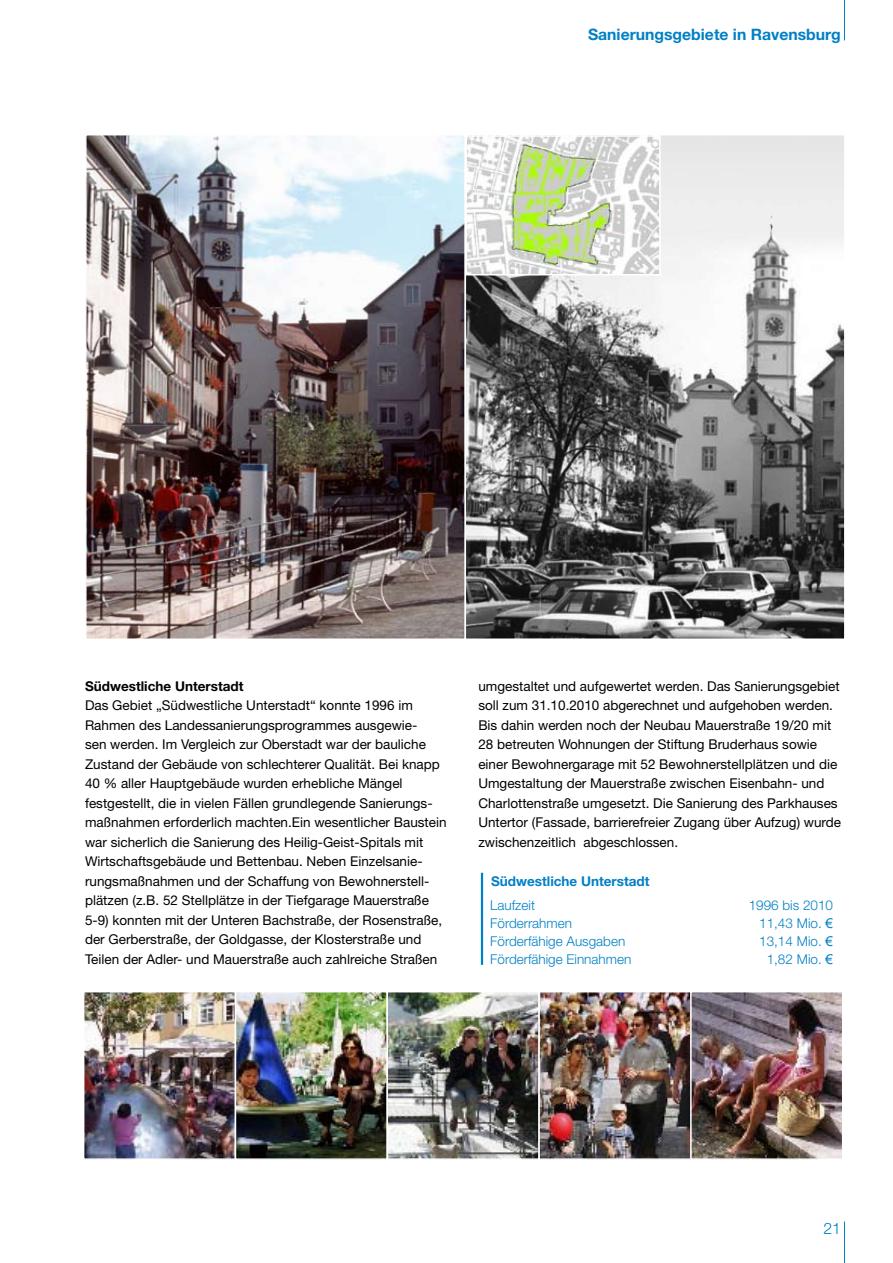
<style>
.page{position:relative;width:893px;height:1263px;background:#fff}
.page>*{position:absolute;margin:0;border:0;box-sizing:border-box;transform-origin:0 0}
.t1{font:700 15.75px "Helvetica Neue";color:#0080c6}
.t2{font:300 15.75px "Helvetica Neue";color:#0080c6}
.t3{font:13.5px/19.5px "Helvetica Neue";color:#000}
.t4{font:300 13.5px "Helvetica Neue";color:#0080c6}
.t5{font:700 13.5px "Helvetica Neue";color:#000}
.t6{font:700 13.5px "Helvetica Neue";color:#0080c6}
.s1{font-family:"Arial";font-weight:400}
</style>
<div class="page">
<hr style="left:844px;top:1221px;width:1px;height:42px;background:#0080c6">
<hr style="left:844px;top:0;width:1px;height:40px;background:#0080c6">
<hr style="left:481px;top:873px;width:2px;height:92px;background:#0080c6">
<img style="left:88px;top:137px;width:755px;height:500px">
<div style="left:85px;top:134px;width:381px;height:506px;border:2px solid #fff"></div>
<img style="left:86px;top:994px;width:754px;height:163px">
<div style="left:83px;top:991px;width:153px;height:169px;border:2px solid #fff"></div>
<div style="left:235px;top:991px;width:153px;height:169px;border:2px solid #fff"></div>
<div style="left:387px;top:991px;width:153px;height:169px;border:2px solid #fff"></div>
<div style="left:538px;top:991px;width:154px;height:169px;border:2px solid #fff"></div>
<div style="left:690px;top:991px;width:153px;height:169px;border:2px solid #fff"></div>
<div style="left:465px;top:134px;width:381px;height:506px;border:2px solid #fff"></div>
<img style="left:468px;top:138px;width:190px;height:134px">
<div style="left:465px;top:135px;width:196px;height:140px;border:2px solid #fff"></div>
<p class="t1" style="left:588px;top:25px;width:254px">Sanierungsgebiete in Ravensburg</p>
<p class="t5" style="left:85px;top:678px;width:160px">Südwestliche Unterstadt</p>
<p class="t3" style="left:85px;top:695px;width:363px">Das Gebiet „Südwestliche Unterstadt“ konnte 1996 im Rahmen des Landessanierungsprogrammes ausgewie-<br>sen werden. Im Vergleich zur Oberstadt war der bauliche Zustand der Gebäude von schlechterer Qualität. Bei knapp 40 % aller Hauptgebäude wurden erhebliche Mängel festgestellt, die in vielen Fällen grundlegende Sanierungs&shy;maßnahmen erforderlich machten.Ein wesentlicher Baustein war sicherlich die Sanierung des Heilig-Geist-Spitals mit Wirtschaftsgebäude und Bettenbau. Neben Einzelsanie&shy;rungsmaßnahmen und der Schaffung von Bewohnerstell&shy;plätzen (z.B. 52 Stellplätze in der Tiefgarage Mauerstraße 5-9) konnten mit der Unteren Bachstraße, der Rosenstraße, der Gerberstraße, der Goldgasse, der Klosterstraße und Teilen der Adler- und Mauerstraße auch zahlreiche Straßen</p>
<p class="t3" style="left:478px;top:676px;width:364px">umgestaltet und aufgewertet werden. Das Sanierungsgebiet soll zum 31.10.2010 abgerechnet und aufgehoben werden.<br>Bis dahin werden noch der Neubau Mauerstraße 19/20 mit 28 betreuten Wohnungen der Stiftung Bruderhaus sowie einer Bewohnergarage mit 52 Bewohnerstellplätzen und die Umgestaltung der Mauerstraße zwischen Eisenbahn- und Charlottenstraße umgesetzt. Die Sanierung des Parkhauses Untertor (Fassade, barrierefreier Zugang über Aufzug) wurde zwischenzeitlich abgeschlossen.</p>
<p class="t6" style="left:491px;top:873px;width:160px">Südwestliche Unterstadt</p>
<p class="t4" style="left:490px;top:897px;width:46px">Laufzeit</p>
<p class="t4" style="left:749px;top:897px;width:86px">1996 bis 2010</p>
<p class="t4" style="left:490px;top:915px;width:83px">Förderrahmen</p>
<p class="t4" style="left:759px;top:915px;width:75px">11,43 Mio. <span class="s1">€</span></p>
<p class="t4" style="left:490px;top:933px;width:137px">Förderfähige Ausgaben</p>
<p class="t4" style="left:759px;top:933px;width:75px">13,14 Mio. <span class="s1">€</span></p>
<p class="t4" style="left:490px;top:951px;width:143px">Förderfähige Einnahmen</p>
<p class="t4" style="left:767px;top:951px;width:68px">1,82 Mio. <span class="s1">€</span></p>
<p class="t2" style="left:823px;top:1219px;width:19px">21</p>
</div>
